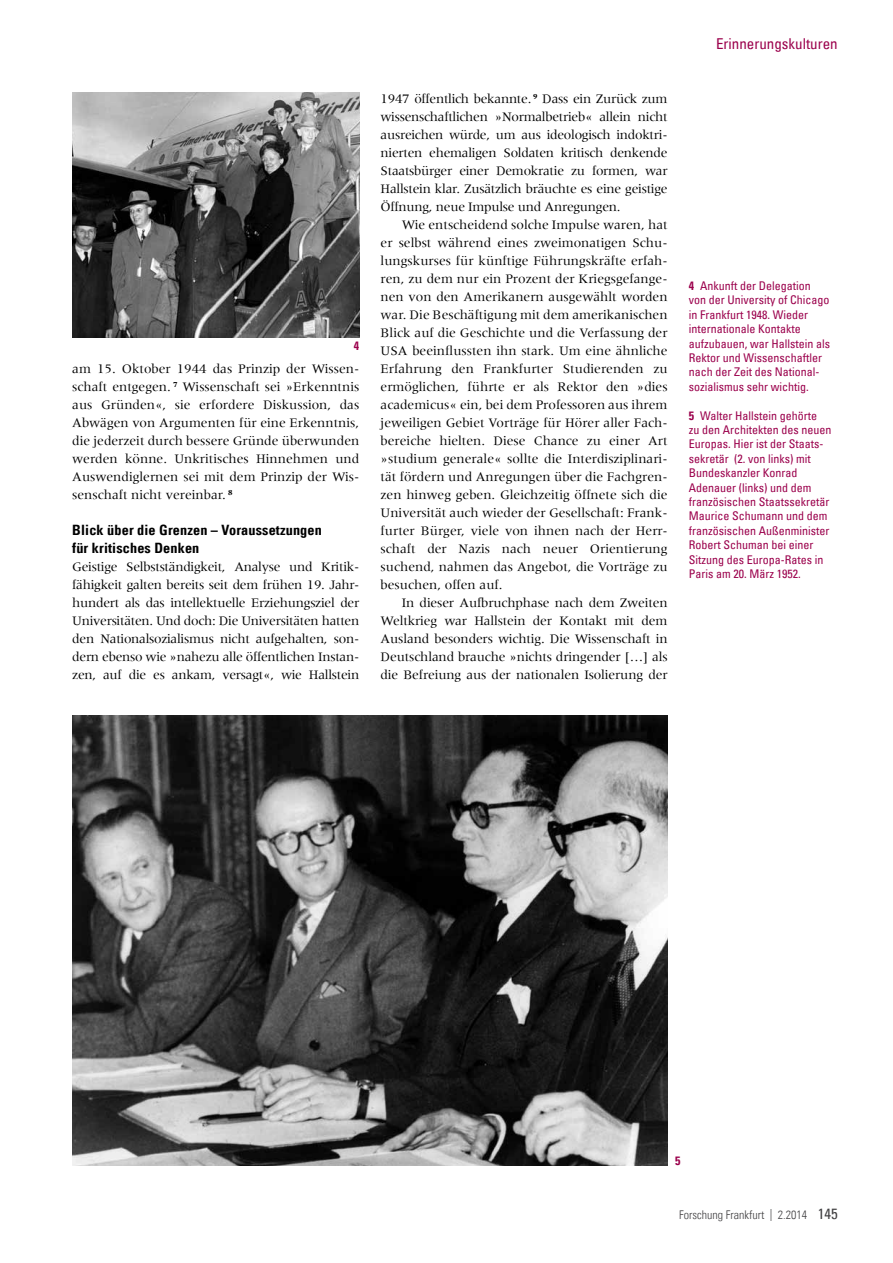
<style>
.page{position:relative;width:893px;height:1263px;background:#fff}
.page>*{position:absolute;margin:0;border:0;box-sizing:border-box;transform-origin:0 0}
.t1{font:condensed 15px "Univers Com 57";color:#9b004c}
.t2{font:14.25px/18px "Univers Com 67 Bold Cond";letter-spacing:.01em;color:#000}
.t3{font:13.5px/18px "Meridien";letter-spacing:-.02em;color:#000;text-align:justify}
.t4{font:condensed 12px/14.4px "Univers Com 57";color:#9b004c}
.t5{font:12px "Univers Com 47 Light Cond";color:#414042}
.t6{font:12px "Univers Com 67 Bold Cond";color:#9b004c}
.s1{font-family:"Univers Com 67 Bold Cond";font-stretch:normal}
.s2{font-family:"Univers Com 57";font-stretch:condensed;font-size:15px}
</style>
<div class="page">
<img style="left:72px;top:92px;width:287px;height:245px">
<img style="left:72px;top:715px;width:596px;height:450px">
<p class="t6" style="left:354px;top:338px;width:7px">4</p>
<p class="t3" style="left:72px;top:360px;width:289px">am 15. Oktober 1944 das Prinzip der Wissen&shy;schaft entgegen. <sup>7</sup> Wissenschaft sei »Erkenntnis aus Gründen«, sie erfordere Diskussion, das Abwägen von Argumenten für eine Erkenntnis, die jederzeit durch bessere Gründe überwunden werden könne. Unkritisches Hinnehmen und Auswendiglernen sei mit dem Prinzip der Wis&shy;senschaft nicht vereinbar. <sup>8</sup></p>
<p class="t2" style="left:72px;top:521px;width:251px">Blick über die Grenzen – Voraussetzungen für kritisches Denken</p>
<p class="t3" style="left:72px;top:558px;width:289px;text-align:left">Geistige Selbstständigkeit, Analyse und Kritik&shy;fähigkeit galten bereits seit dem frühen 19. Jahr&shy;hundert als das intellektuelle Erziehungsziel der Universitäten. Und doch: Die Universitäten hatten den Nationalsozialismus nicht aufgehalten, son&shy;dern ebenso wie »nahezu alle öffentlichen Instan&shy;zen, auf die es ankam, versagt«, wie Hallstein</p>
<p class="t3" style="left:381px;top:90px;width:289px">1947 öffentlich bekannte. <sup>9</sup> Dass ein Zurück zum wissenschaftlichen »Normalbetrieb« allein nicht ausreichen würde, um aus ideologisch indoktri&shy;nierten ehemaligen Soldaten kritisch denkende Staatsbürger einer Demokratie zu formen, war Hallstein klar. Zusätzlich bräuchte es eine geistige Öffnung, neue Impulse und Anregungen.</p>
<p class="t3" style="left:381px;top:216px;width:289px;text-indent:21px">Wie entscheidend solche Impulse waren, hat er selbst während eines zweimonatigen Schu&shy;lungskurses für künftige Führungskräfte erfah&shy;ren, zu dem nur ein Prozent der Kriegsgefange&shy;nen von den Amerikanern ausgewählt worden war. Die Beschäftigung mit dem amerikanischen Blick auf die Geschichte und die Verfassung der USA beeinflussten ihn stark. Um eine ähnliche Erfahrung den Frankfurter Studierenden zu ermöglichen, führte er als Rektor den »dies academicus« ein, bei dem Professoren aus ihrem jeweiligen Gebiet Vorträge für Hörer aller Fach&shy;bereiche hielten. Diese Chance zu einer Art »studium generale« sollte die Interdisziplinari&shy;tät fördern und Anregungen über die Fachgren&shy;zen hinweg geben. Gleichzeitig öffnete sich die Universität auch wieder der Gesellschaft: Frank&shy;furter Bürger, viele von ihnen nach der Herr&shy;schaft der Nazis nach neuer Orientierung suchend, nahmen das Angebot, die Vorträge zu besuchen, offen auf.</p>
<p class="t3" style="left:381px;top:594px;width:289px;text-indent:21px">In dieser Aufbruchphase nach dem Zweiten Weltkrieg war Hallstein der Kontakt mit dem Ausland besonders wichtig. Die Wissenschaft in Deutschland brauche »nichts dringender […] als die Befreiung aus der nationalen Isolierung der</p>
<p class="t1" style="left:716px;top:34px;width:123px">Erinnerungskulturen</p>
<p class="t4" style="left:689px;top:278px;width:143px"><span class="s1">4</span> Ankunft der Delegation von der University of Chicago in Frankfurt 1948. Wieder internationale Kontakte aufzubauen, war Hallstein als<br>Rektor und Wissenschaftler nach der Zeit des National&shy;sozialismus sehr wichtig.</p>
<p class="t4" style="left:689px;top:408px;width:144px"><span class="s1">5</span> Walter Hallstein gehörte<br>zu den Architekten des neuen<br>Europas. Hier ist der Staats&shy;sekretär (2. von links) mit<br>Bundeskanzler Konrad<br>Adenauer (links) und dem französischen Staatssekretär<br>Maurice Schumann und dem französischen Außenminister<br>Robert Schuman bei einer<br>Sitzung des Europa-Rates in<br>Paris am 20. März 1952.</p>
<p class="t6" style="left:675px;top:1153px;width:7px">5</p>
<p class="t5" style="left:679px;top:1208px;width:160px">Forschung Frankfurt | 2.2014 <span class="s2">145</span></p>
</div>
